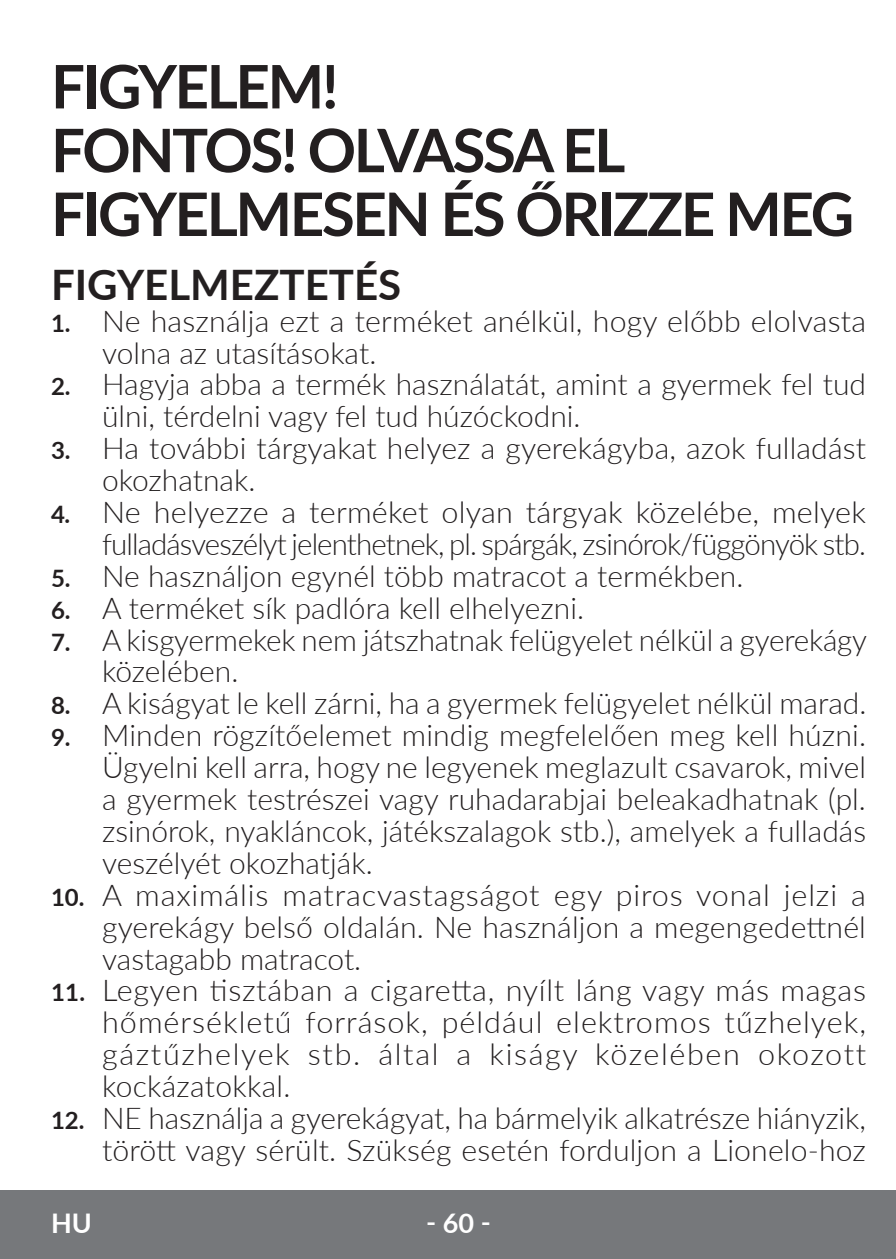
<style>
.page{position:relative;width:896px;height:1259px;background:#fff}
.page>*{position:absolute;margin:0;border:0;box-sizing:border-box;transform-origin:0 0}
.t1{font:700 60px/63.9px "Lato";letter-spacing:-.04em;color:#231f20}
.t2{font:700 42px "Lato";color:#231f20}
.t3{font:300 30px/31.8px "Lato";color:#231f20}
.t4{font:300 30px/31.8px "Lato";letter-spacing:-.03em;color:#231f20;text-align:right}
.t5{font:700 27px "Lato";color:#fff}
.s1{font-weight:700;font-size:24px}
</style>
<div class="page">
<div style="left:0;top:1190px;width:895px;height:69px;background:#76787b"></div>
<h1 class="t1" style="left:51px;top:52px;width:804px">FIGYELEM!<br>FONTOS! OLVASSA EL<br>FIGYELMESEN ÉS ŐRIZZE MEG</h1>
<h2 class="t2" style="left:51px;top:254px;width:352px">FIGYELMEZTETÉS</h2>
<p class="t3" style="left:102px;top:304px;width:765px;text-indent:-51px"><span class="s1">1.</span> Ne használja ezt a terméket anélkül, hogy előbb elolvasta volna az utasításokat.</p>
<p class="t3" style="left:102px;top:368px;width:765px;text-indent:-51px"><span class="s1">2.</span> Hagyja abba a termék használatát, amint a gyermek fel tud ülni, térdelni vagy fel tud húzóckodni.</p>
<p class="t3" style="left:102px;top:431px;width:765px;text-indent:-51px"><span class="s1">3.</span> Ha további tárgyakat helyez a gyerekágyba, azok fulladást okozhatnak.</p>
<p class="t4" style="left:51px;top:495px;width:816px"><span class="s1">4.</span> Ne helyezze a terméket olyan tárgyak közelébe, melyek fulladásveszélyt jelenthetnek, pl. spárgák, zsinórok/függönyök stb.</p>
<p class="t3" style="left:51px;top:559px;width:694px"><span class="s1">5.</span> Ne használjon egynél több matracot a termékben.</p>
<p class="t3" style="left:51px;top:591px;width:534px"><span class="s1">6.</span> A terméket sík padlóra kell elhelyezni.</p>
<p class="t3" style="left:102px;top:623px;width:766px;text-indent:-51px"><span class="s1">7.</span> A kisgyermekek nem játszhatnak felügyelet nélkül a gyerekágy közelében.</p>
<p class="t3" style="left:51px;top:687px;width:816px"><span class="s1">8.</span> A kiságyat le kell zárni, ha a gyermek felügyelet nélkül marad.</p>
<p class="t3" style="left:102px;top:718px;width:765px;text-align:justify;text-indent:-51px"><span class="s1">9.</span> Minden rögzítőelemet mindig megfelelően meg kell húzni.<br>Ügyelni kell arra, hogy ne legyenek meglazult csavarok, mivel a gyermek testrészei vagy ruhadarabjai beleakadhatnak (pl. zsinórok, nyakláncok, játékszalagok stb.), amelyek a fulladás veszélyét okozhatják.</p>
<p class="t3" style="left:102px;top:878px;width:765px;text-align:justify;text-indent:-51px"><span class="s1">10.</span> A maximális matracvastagságot egy piros vonal jelzi a gyerekágy belső oldalán. Ne használjon a megengedettnél vastagabb matracot.</p>
<p class="t3" style="left:102px;top:974px;width:765px;text-align:justify;text-indent:-51px"><span class="s1">11.</span> Legyen tisztában a cigaretta, nyílt láng vagy más magas hőmérsékletű források, például elektromos tűzhelyek, gáztűzhelyek stb. által a kiságy közelében okozott kockázatokkal.</p>
<p class="t3" style="left:51px;top:1101px;width:816px;text-align:right"><span class="s1">12.</span> NE használja a gyerekágyat, ha bármelyik alkatrésze hiányzik, törött vagy sérült. Szükség esetén forduljon a Lionelo-hoz</p>
<p class="t5" style="left:51px;top:1203px;width:42px">HU</p>
<p class="t5" style="left:426px;top:1203px;width:66px">‑ 60 ‑</p>
</div>
